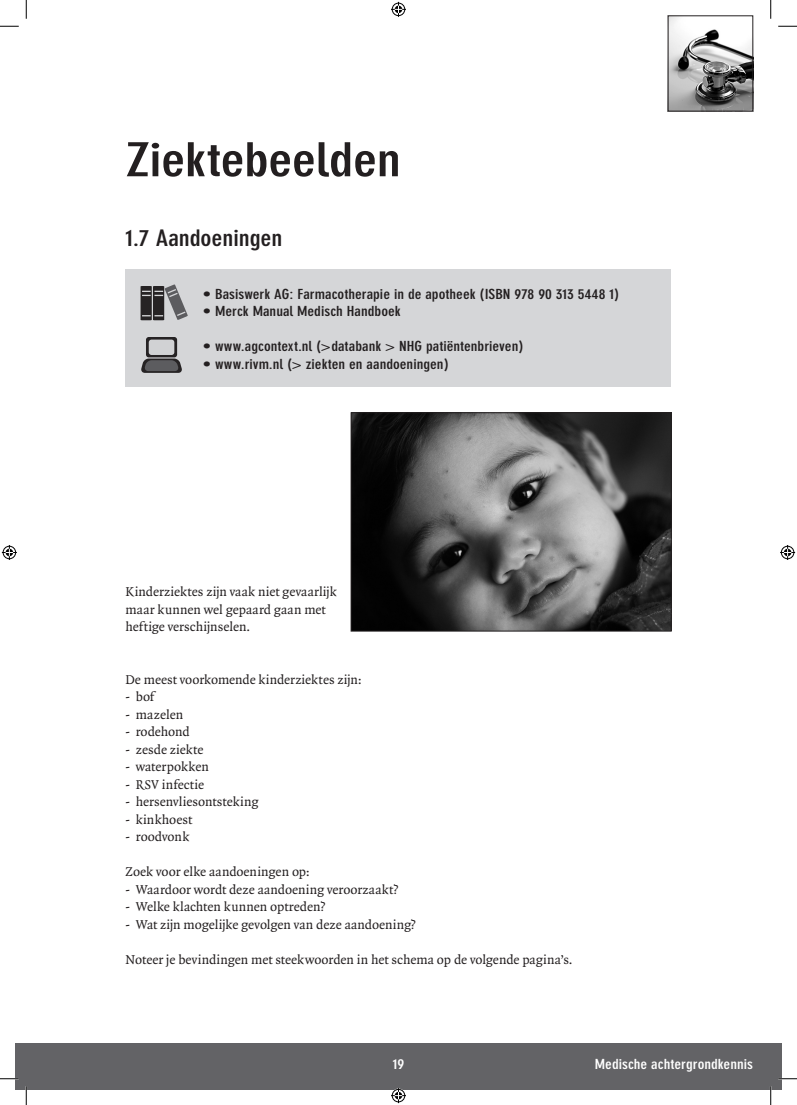
<style>
.page{position:relative;width:797px;height:1105px;background:#fff}
.page>*{position:absolute;margin:0;border:0;box-sizing:border-box;transform-origin:0 0}
.t1{font:700 condensed 46.25px "DIN Neuzeit Grotesk";letter-spacing:-.01em;color:#231f20;scale:1.3 1}
.t2{font:700 condensed 22.5px "DIN Neuzeit Grotesk";letter-spacing:-.005em;color:#231f20;scale:1.2 1}
.t3{font:13.75px/17.5px "Quadraat";color:#231f20}
.t4{font:700 condensed 13.75px "DIN Neuzeit Grotesk";color:#231f20;scale:1.2 1}
.t5{font:700 condensed 13.75px "DIN Neuzeit Grotesk";color:#fff;scale:1.2 1}
</style>
<div class="page">
<div style="left:16px;top:1043px;width:10px;height:46px;background:#636366"></div>
<div style="left:26px;top:1043px;width:755px;height:46px;background:#636366"></div>
<img style="left:670px;top:18px;width:81px;height:91px">
<div style="left:125px;top:269px;width:546px;height:117px;background:#d5d6d8"></div>
<svg style="left:140px;top:284px;width:48px;height:36px"></svg>
<svg style="left:141px;top:359px;width:41px;height:14px"></svg>
<svg style="left:146px;top:337px;width:31px;height:20px"></svg>
<div style="left:149px;top:340px;width:25px;height:15px;background:#d1d2d4;border-radius:3px"></div>
<img style="left:353px;top:415px;width:316px;height:214px">
<div style="left:351px;top:413px;width:320px;height:218px;border:1px solid #231f20"></div>
<svg style="left:0;top:25px;width:19px;height:2px"></svg>
<svg style="left:778px;top:25px;width:19px;height:2px"></svg>
<svg style="left:0;top:1078px;width:18px;height:1px"></svg>
<svg style="left:779px;top:1078px;width:18px;height:1px"></svg>
<svg style="left:25px;top:0;width:2px;height:19px"></svg>
<svg style="left:25px;top:1086px;width:2px;height:19px"></svg>
<svg style="left:770px;top:0;width:1px;height:19px"></svg>
<svg style="left:770px;top:1086px;width:1px;height:19px"></svg>
<svg style="left:391px;top:2px;width:15px;height:15px"></svg>
<svg style="left:391px;top:1088px;width:15px;height:15px"></svg>
<svg style="left:2px;top:545px;width:15px;height:15px"></svg>
<svg style="left:780px;top:545px;width:15px;height:15px"></svg>
<p class="t1" style="left:125px;top:142px;width:213px">Ziektebeelden</p>
<p class="t2" style="left:125px;top:230px;width:132px">1.7 Aandoeningen</p>
<p class="t4" style="left:203px;top:289px;width:349px">• Basiswerk AG: Farmacotherapie in de apotheek (ISBN 978 90 313 5448 1)</p>
<p class="t4" style="left:203px;top:306px;width:166px">• Merck Manual Medisch Handboek</p>
<p class="t4" style="left:203px;top:341px;width:269px">• www.agcontext.nl (&gt;databank &gt; NHG patiëntenbrieven)</p>
<p class="t4" style="left:203px;top:359px;width:206px">• www.rivm.nl (&gt; ziekten en aandoeningen)</p>
<p class="t3" style="left:125px;top:584px;width:213px">Kinderziektes zijn vaak niet gevaarlijk maar kunnen wel gepaard gaan met heftige verschijnselen.</p>
<p class="t3" style="left:125px;top:671px;width:238px">De meest voorkomende kinderziektes zijn:</p>
<p class="t3" style="left:125px;top:689px;width:30px">- bof</p>
<p class="t3" style="left:125px;top:706px;width:59px">- mazelen</p>
<p class="t3" style="left:125px;top:724px;width:66px">- rodehond</p>
<p class="t3" style="left:125px;top:741px;width:80px">- zesde ziekte</p>
<p class="t3" style="left:125px;top:759px;width:85px">- waterpokken</p>
<p class="t3" style="left:125px;top:776px;width:80px">- RSV infectie</p>
<p class="t3" style="left:125px;top:794px;width:134px">- hersenvliesontsteking</p>
<p class="t3" style="left:125px;top:811px;width:68px">- kinkhoest</p>
<p class="t3" style="left:125px;top:829px;width:65px">- roodvonk</p>
<p class="t3" style="left:125px;top:864px;width:186px">Zoek voor elke aandoeningen op:</p>
<p class="t3" style="left:125px;top:881px;width:274px">- Waardoor wordt deze aandoening veroorzaakt?</p>
<p class="t3" style="left:125px;top:899px;width:201px">- Welke klachten kunnen optreden?</p>
<p class="t3" style="left:125px;top:916px;width:292px">- Wat zijn mogelijke gevolgen van deze aandoening?</p>
<p class="t3" style="left:125px;top:951px;width:449px">Noteer je bevindingen met steekwoorden in het schema op de volgende pagina’s.</p>
<p class="t5" style="left:393px;top:1059px;width:11px">19</p>
<p class="t5" style="left:595px;top:1059px;width:133px">Medische achtergrondkennis</p>
</div>
